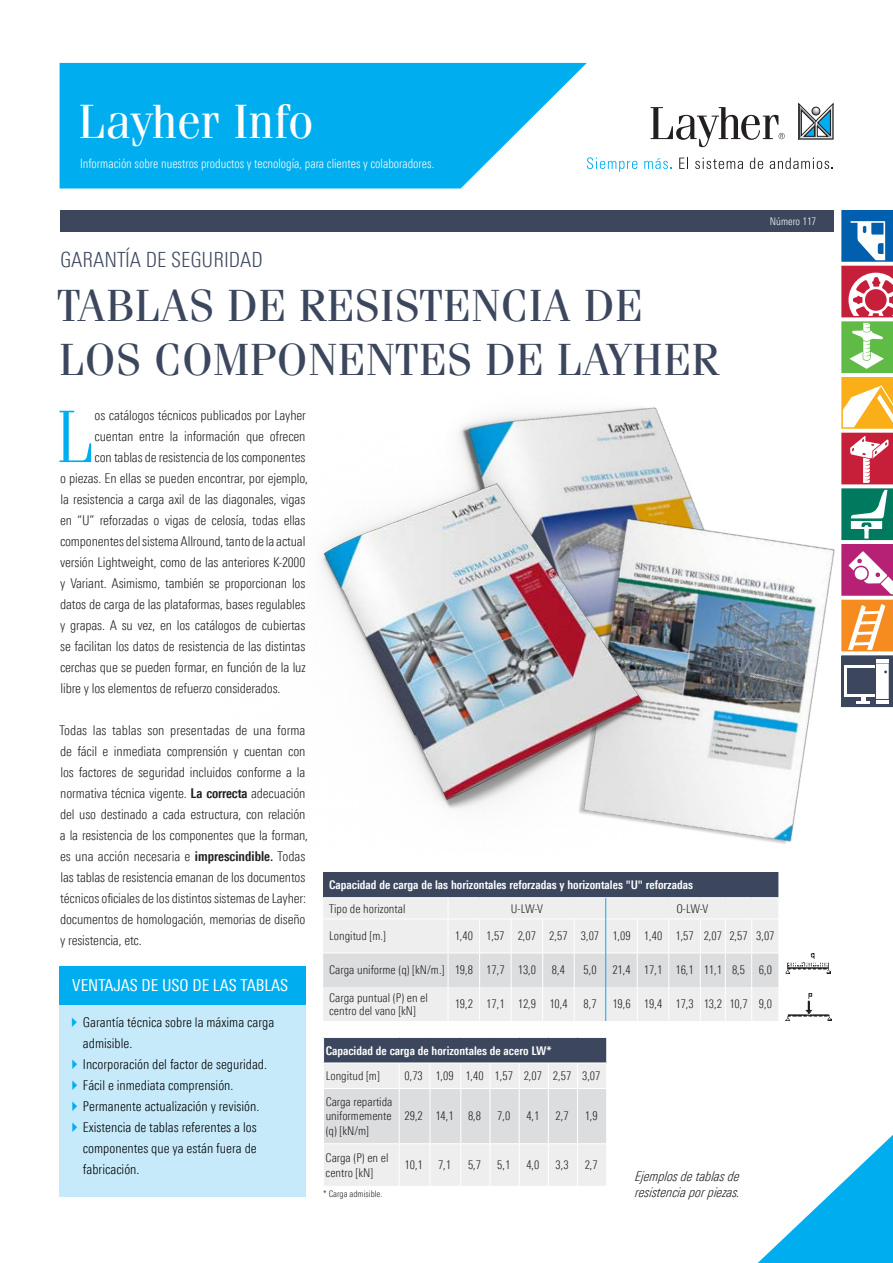
<style>
.page{position:relative;width:893px;height:1263px;background:#fff}
.page>*{position:absolute;margin:0;border:0;box-sizing:border-box;transform-origin:0 0}
.t1{font:300 74.25px "Fenice Pro ITC";color:#00aeef}
.t2{font:48px "Fenice Pro ITC";color:#fff}
.t3{font:45px/54px "Fenice Pro ITC";letter-spacing:.01em;color:#3c475e}
.t4{font:300 21px "Linotype Univers 320 Cn";color:#3c475e}
.t5{font:16.5px "Linotype Univers 420 Cn";color:#fff}
.t6{font:300 13.5px/21px "Linotype Univers 320 Cn";letter-spacing:-.01em;color:#231f20}
.t7{font:300 13.5px/21px "Linotype Univers 320 Cn";color:#000}
.t8{font:13.5px/16.2px "Linotype Univers 321 Cn Lt It";color:#231f20}
.t9{font:300 12.75px "Linotype Univers 320 Cn";color:#fff;scale:.95 1}
.t10{font:300 12px/14.4px "Linotype Univers 320 Cn";color:#231f20}
.t11{font:700 12px "Linotype Univers 620 Cn";color:#fff}
.t12{font:300 10.5px "Linotype Univers 320 Cn";color:#fff}
.t13{font:300 9px "Linotype Univers 320 Cn";color:#231f20}
.s1{font-family:"Linotype Univers 620 Cn";font-weight:700}
</style>
<div class="page">
<svg style="left:841px;top:210px;width:52px;height:28px"></svg>
<div style="left:60px;top:210px;width:773px;height:21px;background:#3c475e"></div>
<svg style="left:60px;top:63px;width:527px;height:125px;background:#1eb7f0"></svg>
<svg style="left:799px;top:104px;width:34px;height:35px"></svg>
<svg style="left:651px;top:107px;width:134px;height:40px"></svg>
<svg style="left:587px;top:157px;width:50px;height:15px"></svg>
<svg style="left:644px;top:158px;width:28px;height:11px"></svg>
<svg style="left:679px;top:158px;width:9px;height:11px"></svg>
<svg style="left:695px;top:158px;width:48px;height:11px"></svg>
<svg style="left:750px;top:158px;width:13px;height:11px"></svg>
<svg style="left:770px;top:158px;width:63px;height:11px"></svg>
<svg style="left:758px;top:1135px;width:135px;height:128px"></svg>
<div style="left:60px;top:1004px;width:246px;height:193px;background:#c6eafa"></div>
<div style="left:60px;top:966px;width:246px;height:38px;background:#00aeef"></div>
<img style="left:841px;top:238px;width:52px;height:62px">
<img style="left:303px;top:300px;width:590px;height:721px">
<img style="left:303px;top:419px;width:494px;height:434px">
<svg style="left:323px;top:1037px;width:284px;height:149px;background:#cbcdd2"></svg>
<h2 class="t2" style="left:78px;top:92px;width:237px">Layher Info</h2>
<p class="t9" style="left:80px;top:156px;width:374px">Información sobre nuestros productos y tecnología, para clientes y colaboradores.</p>
<h3 class="t4" style="left:60px;top:248px;width:204px">GARANTÍA DE SEGURIDAD</h3>
<h3 class="t3" style="left:57px;top:278px;width:663px">TABLAS DE RESISTENCIA DE<br>LOS COMPONENTES DE LAYHER</h3>
<p class="t12" style="left:770px;top:215px;width:48px">Número 117</p>
<h1 class="t1" style="left:55px;top:392px;width:41px">L</h1>
<p class="t6" style="left:95px;top:405px;width:213px">os catálogos técnicos publicados por Layher</p>
<p class="t6" style="left:95px;top:426px;width:212px">cuentan entre la información que ofrecen</p>
<p class="t6" style="left:95px;top:447px;width:212px">con tablas de resistencia de los componentes</p>
<p class="t6" style="left:60px;top:468px;width:250px">o piezas. En ellas se pueden encontrar, por ejemplo,</p>
<p class="t6" style="left:61px;top:489px;width:246px">la resistencia a carga axil de las diagonales, vigas</p>
<p class="t6" style="left:60px;top:510px;width:247px">en “U” reforzadas o vigas de celosía, todas ellas</p>
<p class="t6" style="left:60px;top:531px;width:247px">componentes del sistema Allround, tanto de la actual</p>
<p class="t6" style="left:60px;top:552px;width:247px">versión Lightweight, como de las anteriores K-2000</p>
<p class="t6" style="left:60px;top:573px;width:247px">y Variant. Asimismo, también se proporcionan los</p>
<p class="t6" style="left:60px;top:594px;width:247px">datos de carga de las plataformas, bases regulables</p>
<p class="t6" style="left:60px;top:615px;width:247px">y grapas. A su vez, en los catálogos de cubiertas</p>
<p class="t6" style="left:60px;top:636px;width:247px">se facilitan los datos de resistencia de las distintas</p>
<p class="t6" style="left:60px;top:657px;width:247px">cerchas que se pueden formar, en función de la luz</p>
<p class="t6" style="left:61px;top:678px;width:221px">libre y los elementos de refuerzo considerados.</p>
<p class="t6" style="left:60px;top:720px;width:250px">Todas las tablas son presentadas de una forma de fácil e inmediata comprensión y cuentan con los factores de seguridad incluidos conforme a la normativa técnica vigente. <span class="s1">La correcta</span> adecuación del uso destinado a cada estructura, con relación a la resistencia de los componentes que la forman, es una acción necesaria e <span class="s1">imprescindible.</span> Todas las tablas de resistencia emanan de los documentos técnicos oficiales de los distintos sistemas de Layher: documentos de homologación, memorias de diseño y resistencia, etc.</p>
<p class="t5" style="left:72px;top:976px;width:217px">VENTAJAS DE USO DE LAS TABLAS</p>
<p class="t7" style="left:83px;top:1011px;width:193px">Garantía técnica sobre la máxima carga admisible.<br>Incorporación del factor de seguridad.<br>Fácil e inmediata comprensión.<br>Permanente actualización y revisión.<br>Existencia de tablas referentes a los componentes que ya están fuera de fabricación.</p>
<p class="t11" style="left:329px;top:878px;width:365px">Capacidad de carga de las horizontales reforzadas y horizontales "U" reforzadas</p>
<p class="t10" style="left:329px;top:901px;width:78px">Tipo de horizontal</p>
<p class="t10" style="left:511px;top:901px;width:34px">U-LW-V</p>
<p class="t10" style="left:676px;top:901px;width:34px">O-LW-V</p>
<p class="t10" style="left:329px;top:929px;width:58px">Longitud [m.]</p>
<p class="t10" style="left:455px;top:929px;width:321px">1,40 1,57 2,07 2,57 3,07 1,09 1,40 1,57 2,07 2,57 3,07</p>
<p class="t10" style="left:329px;top:963px;width:208px">Carga uniforme (q) [kN/m.] 19,8 17,7 13,0</p>
<p class="t10" style="left:552px;top:963px;width:15px">8,4</p>
<p class="t10" style="left:583px;top:963px;width:15px">5,0</p>
<p class="t10" style="left:612px;top:963px;width:161px">21,4 17,1 16,1 11,1 8,5 6,0</p>
<p class="t10" style="left:329px;top:991px;width:100px;line-height:13.2px">Carga puntual (P) en el centro del vano [kN]</p>
<p class="t10" style="left:455px;top:997px;width:114px">19,2 17,1 12,9 10,4</p>
<p class="t10" style="left:583px;top:997px;width:15px">8,7</p>
<p class="t10" style="left:612px;top:997px;width:161px">19,6 19,4 17,3 13,2 10,7 9,0</p>
<p class="t11" style="left:326px;top:1043px;width:228px">Capacidad de carga de horizontales de acero LW*</p>
<p class="t10" style="left:326px;top:1068px;width:56px">Longitud [m]</p>
<p class="t10" style="left:405px;top:1068px;width:197px">0,73 1,09 1,40 1,57 2,07 2,57 3,07</p>
<p class="t10" style="left:326px;top:1094px;width:68px;text-align:justify">Carga repartida uniformemente (q) [kN/m]</p>
<p class="t10" style="left:405px;top:1109px;width:78px">29,2 14,1 8,8</p>
<p class="t10" style="left:497px;top:1109px;width:15px">7,0</p>
<p class="t10" style="left:526px;top:1109px;width:15px">4,1</p>
<p class="t10" style="left:555px;top:1109px;width:15px">2,7</p>
<p class="t10" style="left:585px;top:1109px;width:15px">1,9</p>
<p class="t10" style="left:326px;top:1151px;width:64px">Carga (P) en el centro [kN]</p>
<p class="t10" style="left:405px;top:1158px;width:20px">10,1</p>
<p class="t10" style="left:438px;top:1158px;width:15px">7,1</p>
<p class="t10" style="left:468px;top:1158px;width:15px">5,7</p>
<p class="t10" style="left:497px;top:1158px;width:15px">5,1</p>
<p class="t10" style="left:526px;top:1158px;width:15px">4,0</p>
<p class="t10" style="left:555px;top:1158px;width:15px">3,3</p>
<p class="t10" style="left:585px;top:1158px;width:15px">2,7</p>
<p class="t13" style="left:323px;top:1189px;width:61px">* Carga admisible.</p>
<p class="t8" style="left:636px;top:1168px;width:106px">Ejemplos de tablas de resistencia por piezas.</p>
</div>
